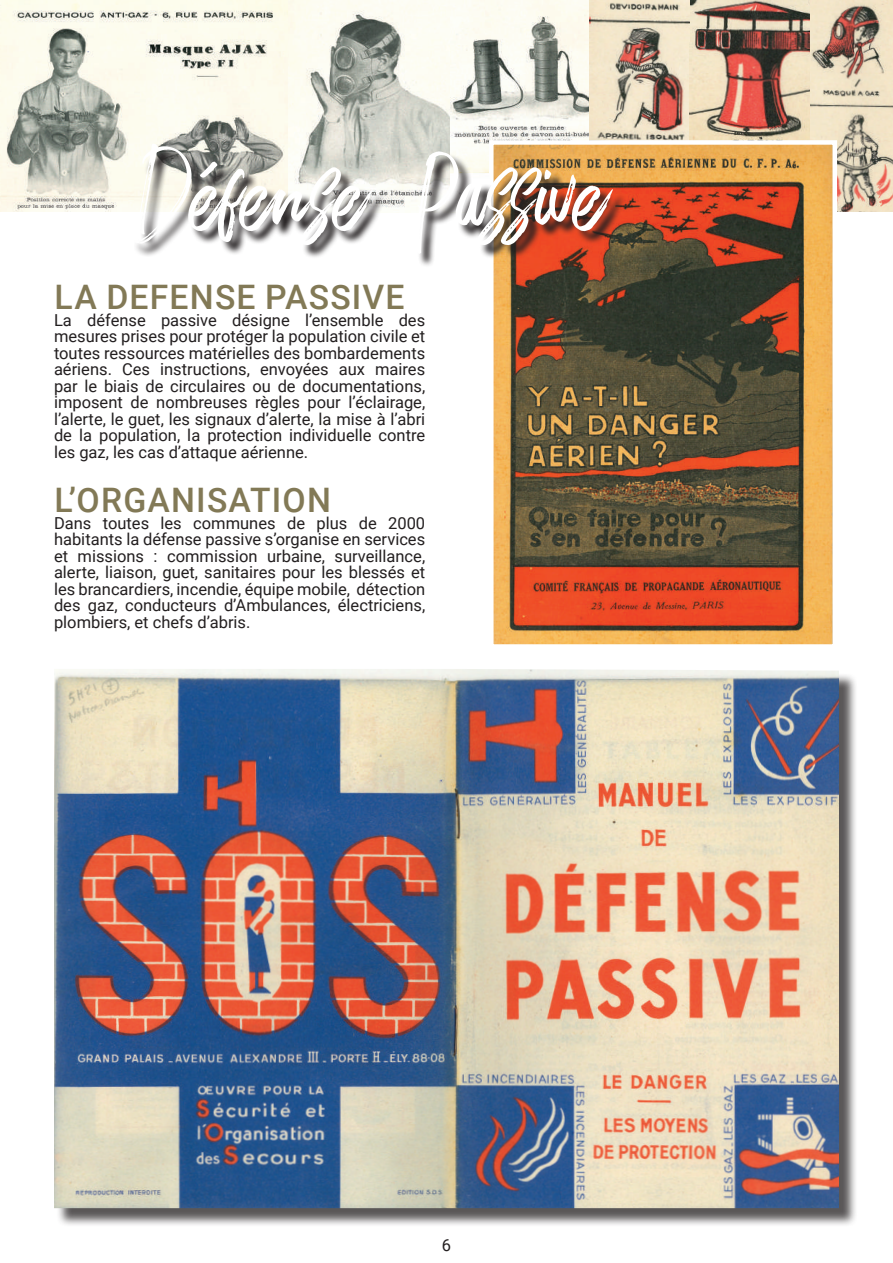
<style>
.page{position:relative;width:893px;height:1263px;background:#fff}
.page>*{position:absolute;margin:0;border:0;box-sizing:border-box;transform-origin:0 0}
.t1{font:158.25px "Rushtard Brush";color:#fff}
.t2{font:500 33.75px "Roboto";letter-spacing:.035em;color:#827956}
.t3{font:16.5px/16.5px "Roboto";color:#231f20;text-align:justify}
</style>
<div class="page">
<img style="left:810px;top:0;width:83px;height:212px">
<img style="left:468px;top:0;width:222px;height:145px">
<img style="left:690px;top:0;width:120px;height:140px">
<img style="left:0;top:0;width:288px;height:212px">
<img style="left:288px;top:0;width:180px;height:146px">
<img style="left:494px;top:145px;width:338px;height:499px">
<div style="left:489px;top:140px;width:348px;height:509px;border:4px solid #fff"></div>
<svg style="left:134px;top:146px;width:492px;height:122px"></svg>
<div style="left:56px;top:671px;width:802px;height:556px;background:#231f20;opacity:.75"></div>
<img style="left:54px;top:669px;width:785px;height:539px">
<h1 class="t1" style="left:137px;top:124px;width:472px">Défense Passive</h1>
<h2 class="t2" style="left:55px;top:273px;width:352px">LA DEFENSE PASSIVE</h2>
<p class="t3" style="left:54px;top:311px;width:373px">La défense passive désigne l’ensemble des mesures prises pour protéger la population civile et toutes ressources matérielles des bombardements aériens. Ces instructions, envoyées aux maires par le biais de circulaires ou de documentations, imposent de nombreuses règles pour l’éclairage, l’alerte, le guet, les signaux d’alerte, la mise à l’abri de la population, la protection individuelle contre les gaz, les cas d’attaque aérienne.</p>
<h2 class="t2" style="left:55px;top:477px;width:278px">L’ORGANISATION</h2>
<p class="t3" style="left:54px;top:514px;width:373px">Dans toutes les communes de plus de 2000 habitants la défense passive s’organise en services et missions : commission urbaine, surveillance, alerte, liaison, guet, sanitaires pour les blessés et les brancardiers, incendie, équipe mobile, détection des gaz, conducteurs d’Ambulances, électriciens, plombiers, et chefs d’abris.</p>
<p class="t3" style="left:442px;top:1236px;width:11px">6</p>
</div>
